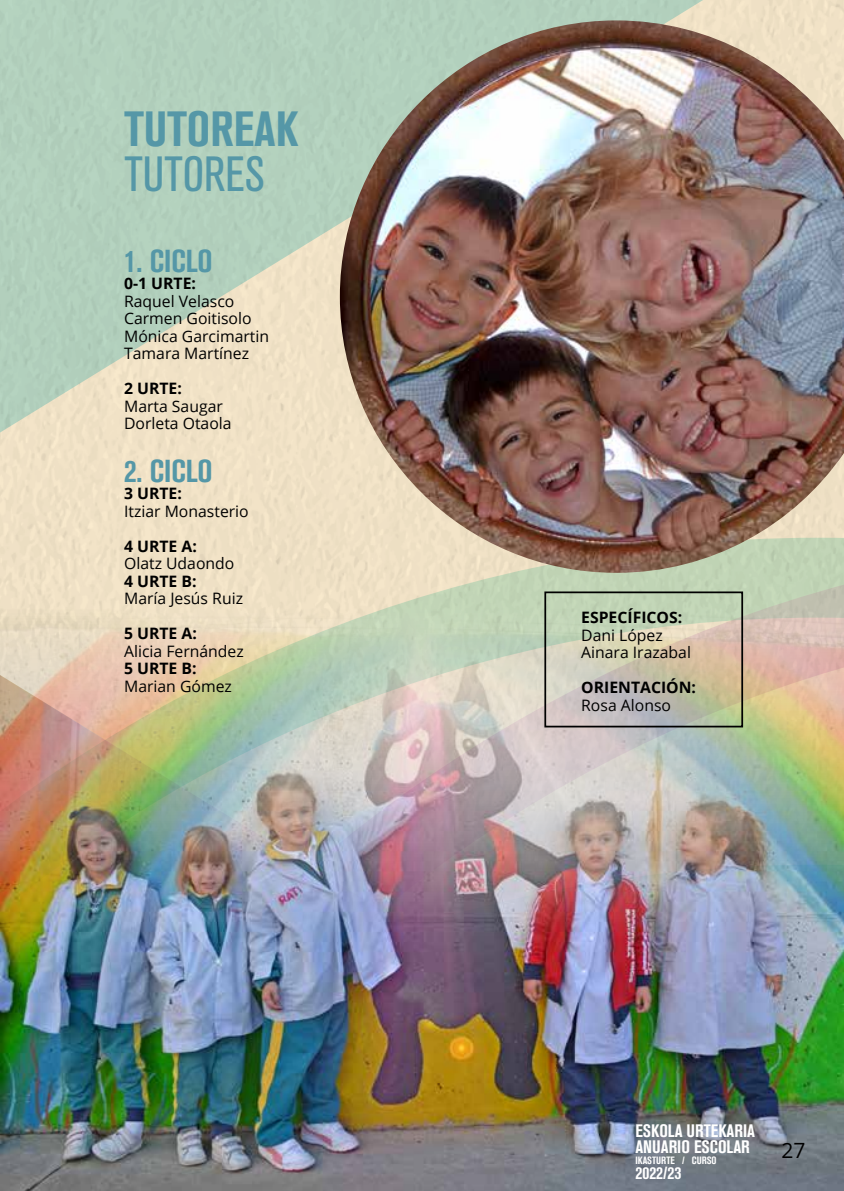
<style>
.page{position:relative;width:844px;height:1191px;background:#fff}
.page>*{position:absolute;margin:0;border:0;box-sizing:border-box;transform-origin:0 0}
.t1{font:700 condensed 49px "Akzidenz Grotesk BQ";color:#5597a7}
.t2{font:condensed 49px "Akzidenz Grotesk BQ";color:#5597a7}
.t3{font:31.5px "Akzidenz Grotesk BQ Bd Cnd Alt";color:#5597a7}
.t4{font:21px "Open Sans";color:#000}
.t5{font:17.85px "Akzidenz Grotesk BQ Bd Cnd Alt";color:#fff}
.t6{font:17.5px "Akzidenz Grotesk BQ Bd Cnd Alt";color:#fff}
.t7{font:15.75px/17.5px "Open Sans";color:#000}
.t8{font:700 15.75px "Open Sans";color:#000}
.t9{font:10.5px "Akzidenz Grotesk BQ Bd Cnd Alt";color:#fff}
</style>
<div class="page">
<svg style="left:0;top:538px;width:843px;height:71px;background:#dfdbbf"></svg>
<img style="left:340px;top:20px;width:503px;height:553px">
<img style="left:0;top:609px;width:843px;height:582px">
<div style="left:544px;top:591px;width:198px;height:136px;border:2px solid #000"></div>
<h1 class="t1" style="left:124px;top:101px;width:175px">TUTOREAK</h1>
<h1 class="t2" style="left:124px;top:147px;width:141px">TUTORES</h1>
<h2 class="t3" style="left:124px;top:243px;width:90px">1. CICLO</h2>
<p class="t8" style="left:124px;top:272px;width:73px">0-1 URTE:</p>
<p class="t7" style="left:124px;top:292px;width:146px">Raquel Velasco<br>Carmen Goitisolo<br>Mónica Garcimartin<br>Tamara Martínez</p>
<p class="t8" style="left:124px;top:377px;width:59px">2 URTE:</p>
<p class="t7" style="left:124px;top:397px;width:109px">Marta Saugar<br>Dorleta Otaola</p>
<h2 class="t3" style="left:124px;top:453px;width:90px">2. CICLO</h2>
<p class="t8" style="left:124px;top:482px;width:59px">3 URTE:</p>
<p class="t7" style="left:124px;top:502px;width:126px">Itziar Monasterio</p>
<p class="t8" style="left:124px;top:535px;width:74px">4 URTE A:</p>
<p class="t7" style="left:124px;top:554px;width:112px">Olatz Udaondo</p>
<p class="t8" style="left:124px;top:570px;width:74px">4 URTE B:</p>
<p class="t7" style="left:124px;top:589px;width:120px">María Jesús Ruiz</p>
<p class="t8" style="left:124px;top:622px;width:74px">5 URTE A:</p>
<p class="t7" style="left:124px;top:642px;width:121px">Alicia Fernández</p>
<p class="t8" style="left:124px;top:657px;width:74px">5 URTE B:</p>
<p class="t7" style="left:124px;top:677px;width:109px">Marian Gómez</p>
<p class="t8" style="left:581px;top:606px;width:103px">ESPECÍFICOS:</p>
<p class="t7" style="left:581px;top:626px;width:111px">Dani López<br>Ainara Irazabal</p>
<p class="t8" style="left:581px;top:676px;width:116px">ORIENTACIÓN:</p>
<p class="t7" style="left:581px;top:696px;width:91px">Rosa Alonso</p>
<p class="t5" style="left:635px;top:1121px;width:121px">ESKOLA URTEKARIA</p>
<p class="t5" style="left:635px;top:1136px;width:116px">ANUARIO ESCOLAR</p>
<p class="t9" style="left:635px;top:1154px;width:83px">IKASTURTE / CURSO</p>
<p class="t6" style="left:635px;top:1163px;width:47px">2022/23</p>
<h3 class="t4" style="left:781px;top:1135px;width:26px">27</h3>
</div>
